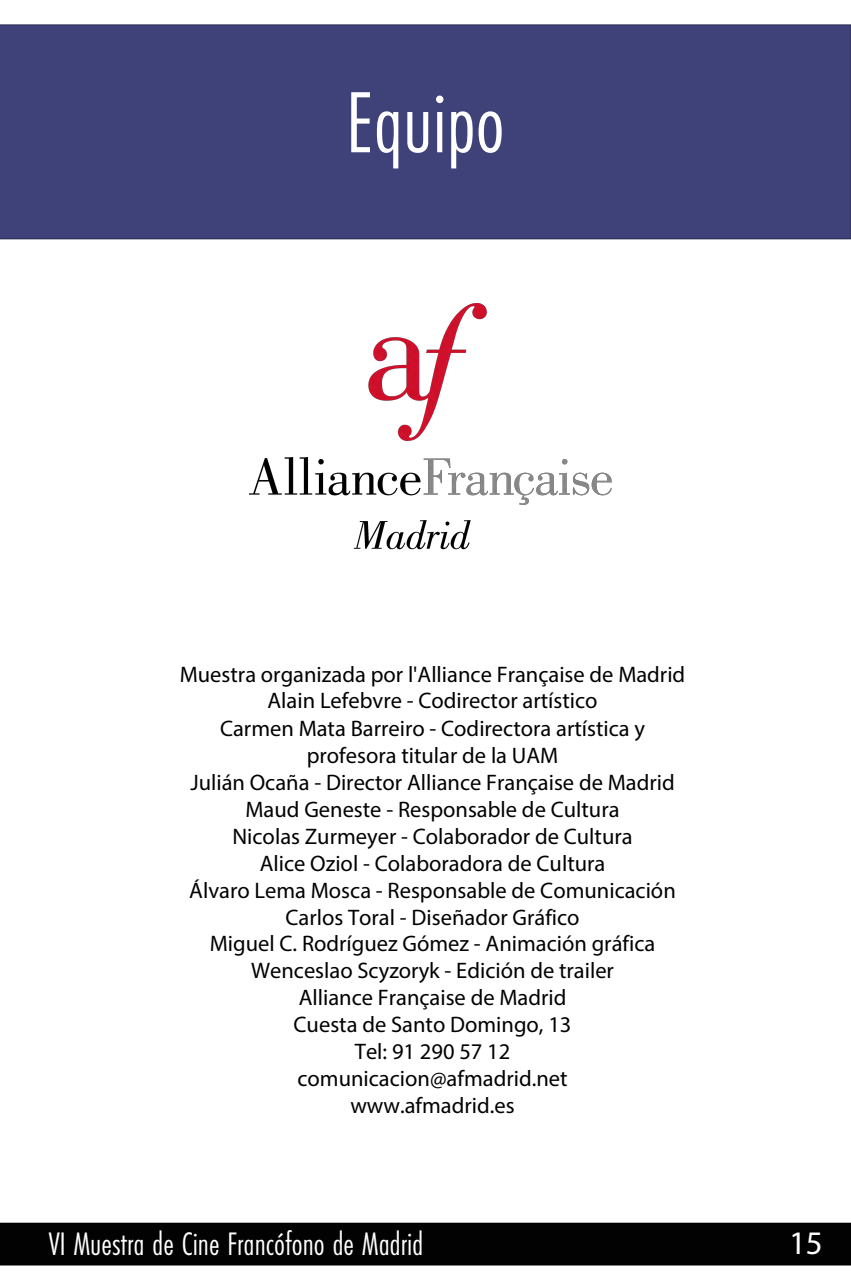
<style>
.page{position:relative;width:851px;height:1276px;background:#fff}
.page>*{position:absolute;margin:0;border:0;box-sizing:border-box;transform-origin:0 0}
.t1{font:90px "Futura PT Cond";color:#fff}
.t2{font:33.75px "Futura PT Cond";color:#fff}
.t3{font:33px "Myriad Pro";color:#fff}
.t4{font:22.5px/26.9px "Myriad Pro";color:#010202;text-align:center}
</style>
<div class="page">
<div style="left:0;top:24px;width:850px;height:215px;background:#3f4279"></div>
<div style="left:0;top:1222px;width:850px;height:43px;background:#020203"></div>
<img style="left:249px;top:303px;width:363px;height:247px">
<h1 class="t1" style="left:346px;top:70px;width:160px">Equipo</h1>
<p class="t4" style="left:180px;top:661px;width:507px;line-height:26px">Muestra organizada por l'Alliance Française de Madrid<br>Alain Lefebvre - Codirector artístico</p>
<p class="t4" style="left:189px;top:715px;width:488px">Carmen Mata Barreiro - Codirectora artística y profesora titular de la UAM<br>Julián Ocaña - Director Alliance Française de Madrid Maud Geneste - Responsable de Cultura<br>Nicolas Zurmeyer - Colaborador de Cultura<br>Alice Oziol - Colaboradora de Cultura<br>Álvaro Lema Mosca - Responsable de Comunicación Carlos Toral - Diseñador Gráfico<br>Miguel C. Rodríguez Gómez - Animación gráfica Wenceslao Scyzoryk - Edición de trailer<br>Alliance Française de Madrid<br>Cuesta de Santo Domingo, 13<br>Tel: 91 290 57 12<br>comunicacion@afmadrid.net<br>www.afmadrid.es</p>
<h2 class="t2" style="left:49px;top:1224px;width:376px">VI Muestra de Cine Francófono de Madrid</h2>
<h3 class="t3" style="left:788px;top:1222px;width:35px">15</h3>
</div>
